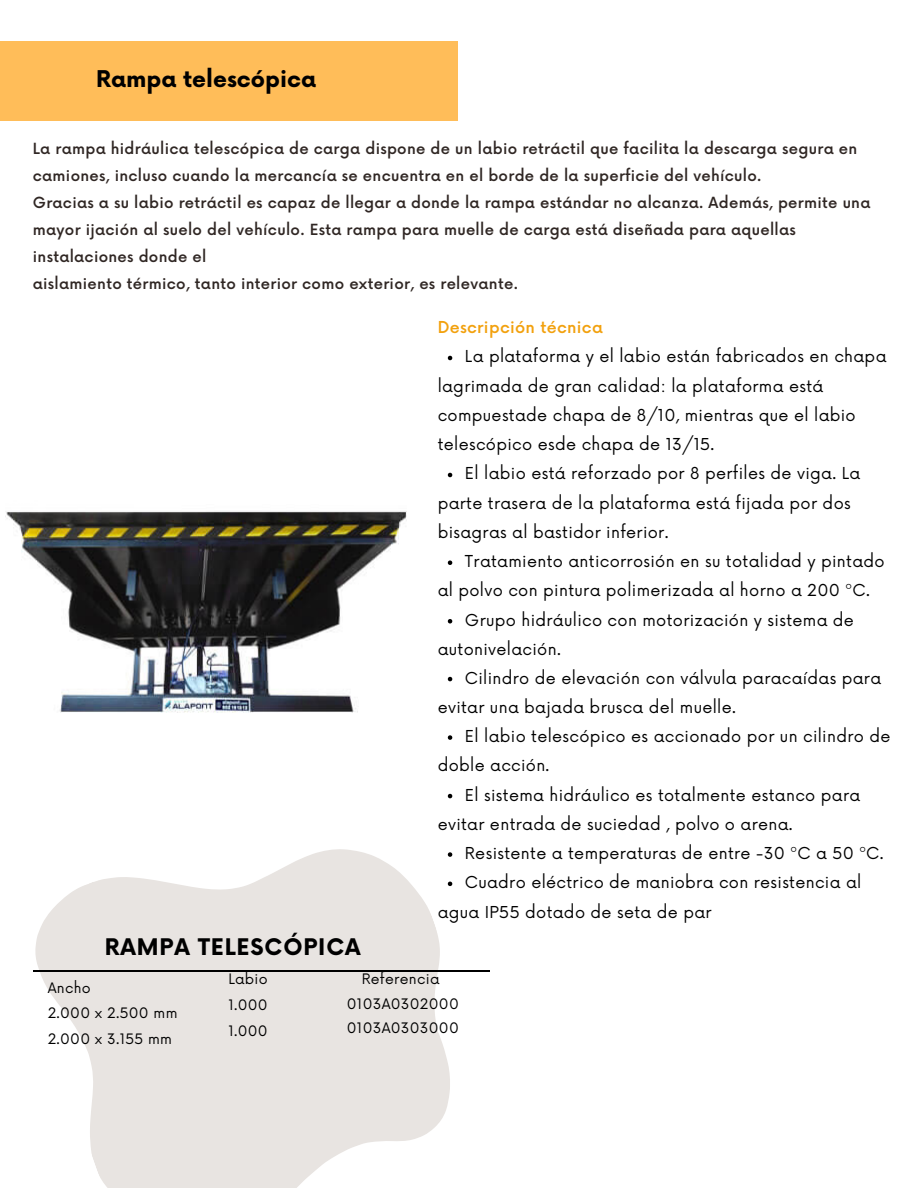
<style>
.page{position:relative;width:918px;height:1188px;background:#fff}
.page>*{position:absolute;margin:0;border:0;box-sizing:border-box;transform-origin:0 0}
.t1{font:700 22.5px "Now";color:#000}
.t2{font:700 22.35px "Now";letter-spacing:.04em;color:#000}
.t3{font:16.05px/29.2px "Now";letter-spacing:.02em;color:#000}
.t4{font:500 16.05px "Now";letter-spacing:.02em;color:#f2a10e}
.t5{font:500 15px/27px "Now";letter-spacing:.02em;color:#302724}
.t6{font:14.1px "Now";letter-spacing:.02em;color:#000}
</style>
<div class="page">
<div style="left:0;top:41px;width:457px;height:79px;background:#ffbd59"></div>
<img style="left:6px;top:511px;width:400px;height:202px">
<svg style="left:33px;top:793px;width:457px;height:395px;fill:#e8e4e1"></svg>
<svg style="left:448px;top:356px;width:4px;height:4px"></svg>
<svg style="left:448px;top:473px;width:4px;height:4px"></svg>
<svg style="left:448px;top:560px;width:4px;height:5px"></svg>
<svg style="left:448px;top:619px;width:4px;height:4px"></svg>
<svg style="left:448px;top:677px;width:4px;height:4px"></svg>
<svg style="left:448px;top:735px;width:4px;height:5px"></svg>
<svg style="left:448px;top:794px;width:4px;height:4px"></svg>
<svg style="left:448px;top:852px;width:4px;height:5px"></svg>
<svg style="left:448px;top:882px;width:4px;height:4px"></svg>
<hr style="left:33px;top:971px;width:457px;height:1px;background:#000">
<h2 class="t1" style="left:96px;top:67px;width:222px">Rampa telescópica</h2>
<h3 class="t5" style="left:33px;top:136px;width:839px">La rampa hidráulica telescópica de carga dispone de un labio retráctil que facilita la descarga segura en camiones, incluso cuando la mercancía se encuentra en el borde de la superficie del vehículo.<br>Gracias a su labio retráctil es capaz de llegar a donde la rampa estándar no alcanza. Además, permite una mayor ijación al suelo del vehículo. Esta rampa para muelle de carga está diseñada para aquellas instalaciones donde el<br>aislamiento térmico, tanto interior como exterior, es relevante.</h3>
<p class="t4" style="left:438px;top:319px;width:167px">Descripción técnica</p>
<h4 class="t3" style="left:465px;top:343px;width:423px">La plataforma y el labio están fabricados en chapa</h4>
<p class="t3" style="left:438px;top:372px;width:420px">lagrimada de gran calidad: la plataforma está compuestade chapa de 8/10, mientras que el labio telescópico esde chapa de 13/15.</p>
<h4 class="t3" style="left:465px;top:460px;width:397px">El labio está reforzado por 8 perfiles de viga. La</h4>
<p class="t3" style="left:438px;top:489px;width:415px">parte trasera de la plataforma está fijada por dos bisagras al bastidor inferior.</p>
<h4 class="t3" style="left:465px;top:548px;width:421px">Tratamiento anticorrosión en su totalidad y pintado</h4>
<p class="t3" style="left:438px;top:577px;width:434px">al polvo con pintura polimerizada al horno a 200 ºC.</p>
<h4 class="t3" style="left:465px;top:606px;width:391px">Grupo hidráulico con motorización y sistema de</h4>
<p class="t3" style="left:438px;top:635px;width:125px">autonivelación.</p>
<p class="t3" style="left:465px;top:664px;width:418px">Cilindro de elevación con válvula paracaídas para</p>
<h4 class="t3" style="left:438px;top:693px;width:300px">evitar una bajada brusca del muelle.</h4>
<p class="t3" style="left:465px;top:722px;width:427px">El labio telescópico es accionado por un cilindro de</p>
<h4 class="t3" style="left:438px;top:752px;width:113px">doble acción.</h4>
<p class="t3" style="left:465px;top:781px;width:397px">El sistema hidráulico es totalmente estanco para</p>
<h4 class="t3" style="left:438px;top:810px;width:357px">evitar entrada de suciedad , polvo o arena.</h4>
<p class="t3" style="left:465px;top:839px;width:420px">Resistente a temperaturas de entre -30 ºC a 50 ºC.</p>
<p class="t3" style="left:465px;top:869px;width:398px">Cuadro eléctrico de maniobra con resistencia al</p>
<h4 class="t3" style="left:438px;top:898px;width:276px">agua IP55 dotado de seta de par</h4>
<p class="t2" style="left:105px;top:934px;width:257px">RAMPA TELESCÓPICA</p>
<h1 class="t6" style="left:48px;top:980px;width:44px">Ancho</h1>
<p class="t6" style="left:48px;top:1005px;width:131px">2.000 x 2.500 mm</p>
<p class="t6" style="left:48px;top:1031px;width:126px">2.000 x 3.155 mm</p>
<p class="t6" style="left:362px;top:971px;width:79px">Referencia</p>
<p class="t6" style="left:347px;top:996px;width:113px">0103A0302000</p>
<p class="t6" style="left:347px;top:1020px;width:113px">0103A0303000</p>
<p class="t6" style="left:228px;top:971px;width:41px">Labio</p>
<p class="t6" style="left:228px;top:997px;width:41px">1.000</p>
<p class="t6" style="left:228px;top:1023px;width:41px">1.000</p>
</div>
